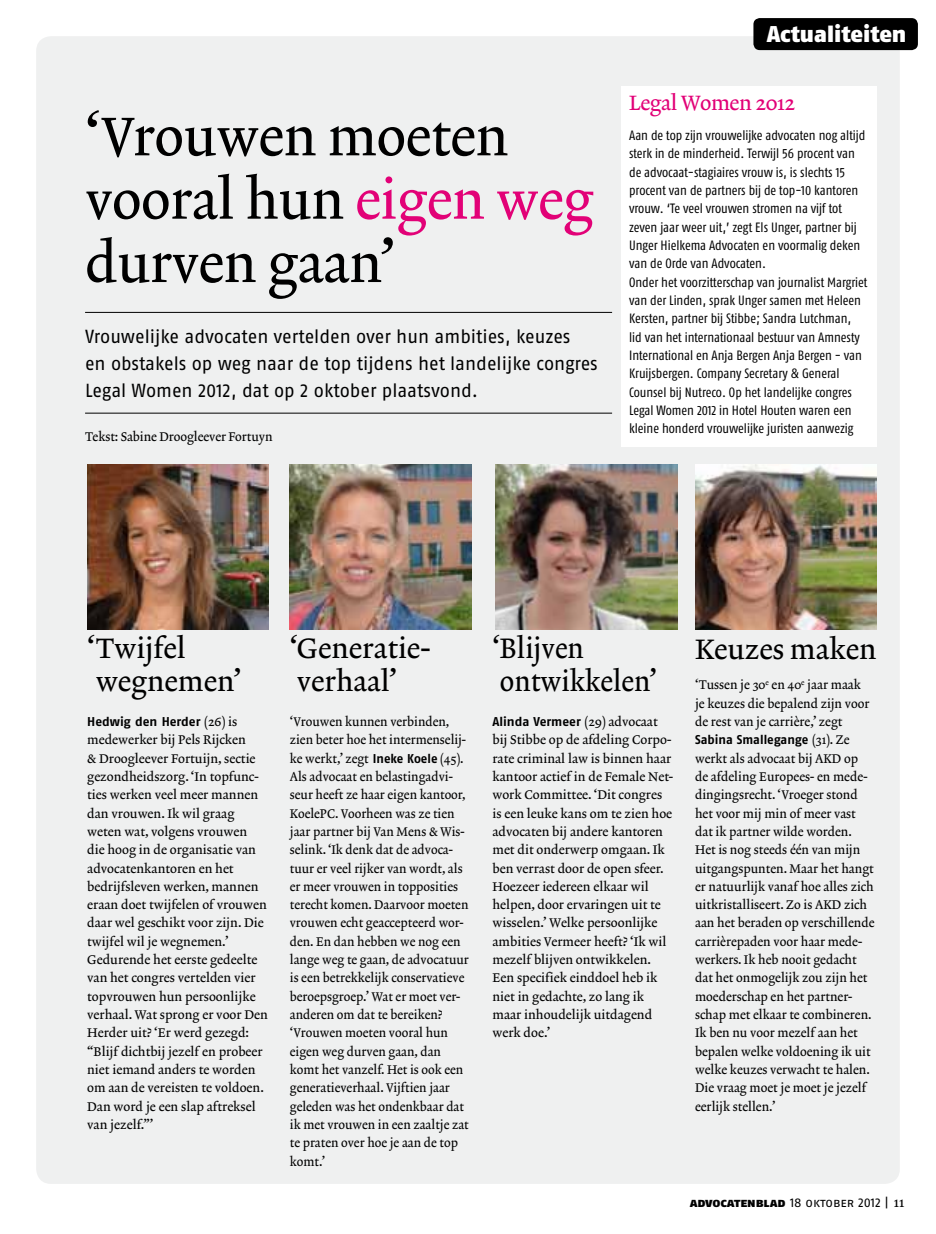
<style>
.page{position:relative;width:936px;height:1234px;background:#fff}
.page>*{position:absolute;margin:0;border:0;box-sizing:border-box;transform-origin:0 0}
.t1{font:55.2px/63.3px "Lexicon No 2 Roman A Txt";letter-spacing:-.01em;color:#000}
.t2{font:28.5px/33.6px "Lexicon No 2 Roman A Txt";color:#000}
.t3{font:28.5px/33.6px "Lexicon No 2 Roman A Txt";color:#000;scale:.94 1}
.t4{font:22.8px "Fago No Black Lf";color:#fff}
.t5{font:21px "Lexicon No 2 Roman A Txt";letter-spacing:-.02em;color:#e20177}
.t6{font:18.9px/27px "Fago No Regular LF";letter-spacing:-.005em;color:#000}
.t7{font:13.5px/18.3px "Fago Co Regular Lf";color:#000}
.t8{font:12.75px/18.3px "Lexicon No 2 Roman A Txt";color:#000}
.t9{font:12.75px/18.3px "Lexicon No 2 Roman A Txt";color:#000;scale:.96 1}
.t10{font:12.75px "Fago No Bold Lf";color:#000}
.t11{font:12.75px "Fago No Regular Lf Caps";letter-spacing:-.005em;color:#000}
.s1{color:#e20177}
.s2{font-family:"Lexicon No 2 Roman A Txt"}
.s3{font-family:"Fago No Bold Lf"}
.s4{font-family:"Fago No Black Lf Caps"}
.s5{font-family:"Lexicon No 2 Roman A Txt";font-size:14.25px}
</style>
<div class="page">
<div style="left:36px;top:36px;width:863px;height:1147px;background:#eff0f0;border-radius:15px"></div>
<div style="left:753px;top:18px;width:164px;height:32px;background:#000;border-radius:6px"></div>
<hr style="left:85px;top:312px;width:527px;height:1px;background:#000">
<hr style="left:85px;top:412px;width:527px;height:1px;background:#000">
<div style="left:620px;top:86px;width:256px;height:360px;background:#fff"></div>
<img style="left:87px;top:464px;width:181px;height:165px">
<img style="left:290px;top:464px;width:181px;height:165px">
<img style="left:495px;top:464px;width:182px;height:165px">
<img style="left:695px;top:464px;width:181px;height:165px">
<h1 class="t1" style="left:85px;top:107px;width:510px">‘Vrouwen moeten vooral hun <span class="s1">eigen weg </span>durven gaan’</h1>
<h3 class="t6" style="left:85px;top:322px;width:514px">Vrouwelijke advocaten vertelden over hun ambities, keuzes<br>en obstakels op weg naar de top tijdens het landelijke congres<br>Legal Women 2012, dat op 2 oktober plaatsvond.</h3>
<p class="t8" style="left:85px;top:428px;width:189px">Tekst: Sabine Droogleever Fortuyn</p>
<h3 class="t4" style="left:766px;top:20px;width:141px">Actualiteiten</h3>
<h3 class="t5" style="left:629px;top:91px;width:168px">Legal Women 2012</h3>
<p class="t7" style="left:629px;top:126px;width:240px">Aan de top zijn vrouwelijke advocaten nog altijd sterk in de minderheid. Terwijl 56 procent van de advocaat-stagiaires vrouw is, is slechts 15 procent van de partners bij de top-10 kantoren vrouw. ‘Te veel vrouwen stromen na vijf tot zeven jaar weer uit,’ zegt Els Unger, partner bij Unger Hielkema Advocaten en voormalig deken van de Orde van Advocaten.<br>Onder het voorzitterschap van journalist Margriet van der Linden, sprak Unger samen met Heleen Kersten, partner bij Stibbe; Sandra Lutchman,<br>lid van het internationaal bestuur van Amnesty International en Anja Bergen Anja Bergen - van Kruijsbergen. Company Secretary &amp; General Counsel bij Nutreco. Op het landelijke congres Legal Women 2012 in Hotel Houten waren een kleine honderd vrouwelijke juristen aanwezig</p>
<h2 class="t2" style="left:87px;top:632px;width:156px">‘Twijfel wegnemen’</h2>
<p class="t10" style="left:87px;top:714px;width:151px">Hedwig den Herder <span class="s2">(26) is</span></p>
<p class="t8" style="left:87px;top:731px;width:182px">medewerker bij Pels Rijcken<br>&amp; Droogleever Fortuijn, sectie gezondheidszorg. ‘In topfunc&shy;ties werken veel meer mannen dan vrouwen. Ik wil graag weten wat, volgens vrouwen<br>die hoog in de organisatie van advocatenkantoren en het bedrijfsleven werken, mannen eraan doet twijfelen of vrouwen daar wel geschikt voor zijn. Die twijfel wil je wegnemen.’<br>Gedurende het eerste gedeelte van het congres vertelden vier topvrouwen hun persoonlijke verhaal. Wat sprong er voor Den<br>Herder uit? ‘Er werd gezegd: “Blijf dichtbij jezelf en probeer niet iemand anders te worden om aan de vereisten te voldoen.<br>Dan word je een slap aftreksel van jezelf.”’</p>
<h2 class="t2" style="left:290px;top:632px;width:141px">‘Generatie&shy;verhaal’</h2>
<p class="t9" style="left:290px;top:713px;width:188px">‘Vrouwen kunnen verbinden, zien beter hoe het intermenselij&shy;ke werkt,’ zegt <span class="s3">Ineke Koele</span> (45).<br>Als advocaat en belastingadvi&shy;seur heeft ze haar eigen kantoor,<br>KoelePC. Voorheen was ze tien jaar partner bij Van Mens &amp; Wis&shy;selink. ‘Ik denk dat de advoca&shy;tuur er veel rijker van wordt, als er meer vrouwen in topposities terecht komen. Daarvoor moeten vrouwen echt geaccepteerd wor&shy;den. En dan hebben we nog een lange weg te gaan, de advocatuur is een betrekkelijk conservatieve beroepsgroep.’ Wat er moet ver&shy;anderen om dat te bereiken? ‘Vrouwen moeten vooral hun eigen weg durven gaan, dan komt het vanzelf. Het is ook een generatieverhaal. Vijftien jaar geleden was het ondenkbaar dat ik met vrouwen in een zaaltje zat te praten over hoe je aan de top komt.’</p>
<h2 class="t3" style="left:492px;top:632px;width:176px">‘Blijven ontwikkelen’</h2>
<p class="t10" style="left:492px;top:714px;width:167px">Alinda Vermeer <span class="s2">(29) advocaat</span></p>
<p class="t8" style="left:492px;top:731px;width:182px">bij Stibbe op de afdeling Corpo&shy;rate criminal law is binnen haar kantoor actief in de Female Net&shy;work Committee. ‘Dit congres is een leuke kans om te zien hoe advocaten bij andere kantoren met dit onderwerp omgaan. Ik ben verrast door de open sfeer.<br>Hoezeer iedereen elkaar wil helpen, door ervaringen uit te wisselen.’ Welke persoonlijke ambities Vermeer heeft? ‘Ik wil mezelf blijven ontwikkelen.<br>Een specifiek einddoel heb ik niet in gedachte, zo lang ik maar inhoudelijk uitdagend werk doe.’</p>
<h2 class="t2" style="left:695px;top:634px;width:183px">Keuzes maken</h2>
<p class="t8" style="left:695px;top:676px;width:176px">‘Tussen je 30<sup>e</sup> en 40<sup>e</sup> jaar maak je keuzes die bepalend zijn voor de rest van je carrière,’ zegt</p>
<p class="t10" style="left:695px;top:732px;width:156px">Sabina Smallegange <span class="s2">(31). Ze</span></p>
<p class="t8" style="left:695px;top:749px;width:181px">werkt als advocaat bij AKD op<br>de afdeling Europees- en mede&shy;dingingsrecht. ‘Vroeger stond het voor mij min of meer vast dat ik partner wilde worden.<br>Het is nog steeds één van mijn uitgangspunten. Maar het hangt er natuurlijk vanaf hoe alles zich uitkristalliseert. Zo is AKD zich aan het beraden op verschillende carrièrepaden voor haar mede&shy;werkers. Ik heb nooit gedacht dat het onmogelijk zou zijn het moederschap en het partner&shy;schap met elkaar te combineren.<br>Ik ben nu voor mezelf aan het bepalen welke voldoening ik uit welke keuzes verwacht te halen.<br>Die vraag moet je moet je jezelf eerlijk stellen.’</p>
<p class="t11" style="left:689px;top:1194px;width:216px"><span class="s4">advocatenblad</span> 18 oktober 2012 | <span class="s5">11</span></p>
</div>
